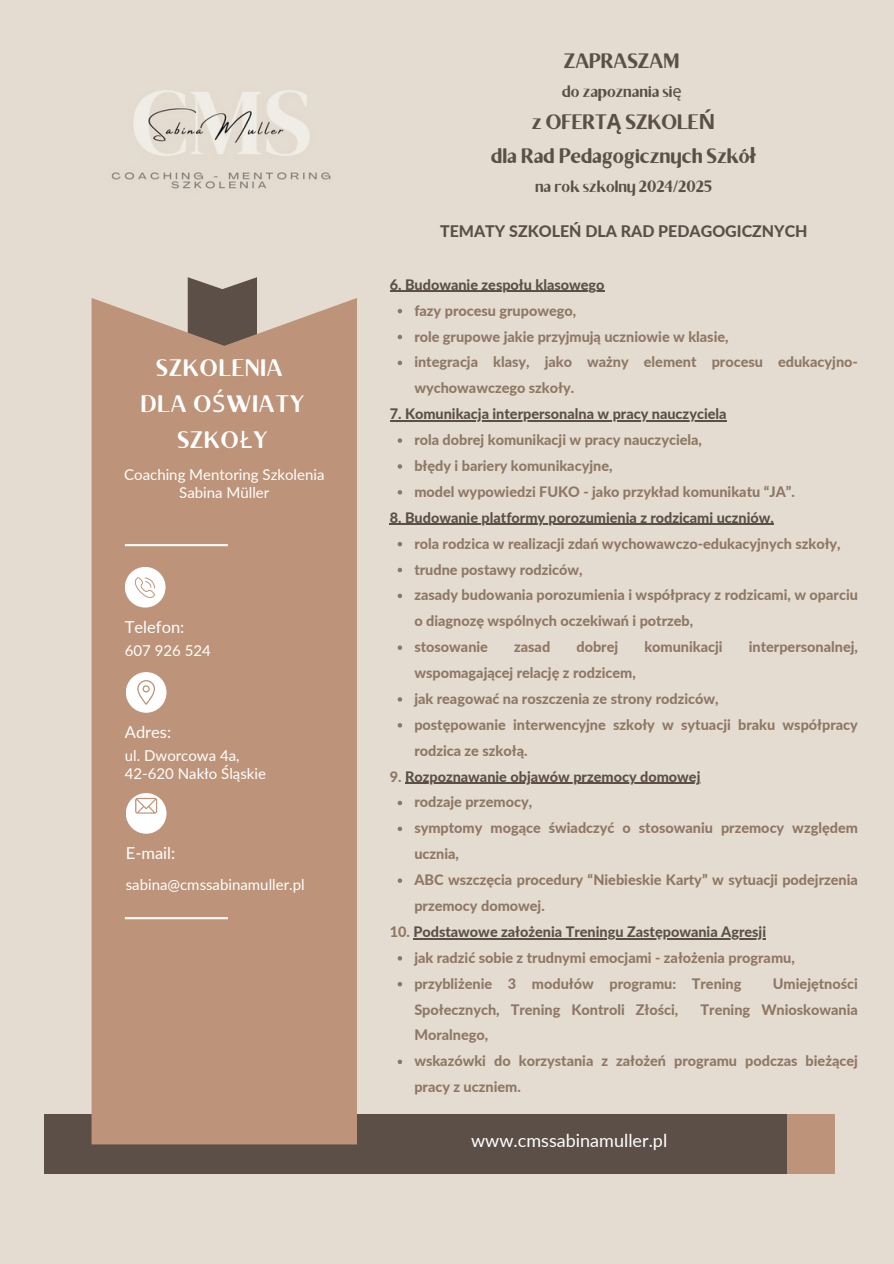
<style>
.page{position:relative;width:894px;height:1264px;background:#fff}
.page>*{position:absolute;margin:0;border:0;box-sizing:border-box;transform-origin:0 0}
.t1{font:24px/36px "Brixton Sans TC";letter-spacing:.045em;color:#fff;text-align:center}
.t2{font:700 21px/33.8px "Brixton Sans TC";color:#5b4f47;text-align:center}
.t3{font:18px "Lato";color:#fff}
.t4{font:16.5px "Brixton Sans TC";color:#5b4f47}
.t5{font:16.5px "Lato";color:#fff}
.t6{font:800 15.9px "Lato";color:#5b4f47}
.t7{font:15px "Lato";color:#fff}
.t8{font:800 14.4px/25.8px "Lato";color:#8e7765}
.t9{font:800 14.4px "Lato";color:#5b4f47}
.s1{font-family:"Noto Sans"}
.s2{color:#8e7765}
</style>
<div class="page">
<div style="left:0;top:0;width:893px;height:1263px;background:#e4dcd1"></div>
<svg style="left:188px;top:277px;width:69px;height:21px"></svg>
<div style="left:146px;top:1114px;width:688px;height:60px;background:#bd9479"></div>
<div style="left:44px;top:1114px;width:743px;height:60px;background:#5b4f47"></div>
<div style="left:91px;top:298px;width:266px;height:846px;background:#bd9479"></div>
<hr style="left:125px;top:544px;width:103px;height:2px;background:#f8f7f4">
<hr style="left:125px;top:917px;width:103px;height:2px;background:#f8f7f4">
<div style="left:125px;top:567px;width:40px;height:40px;background:#fff;border-radius:50%"></div>
<svg style="left:135px;top:577px;width:21px;height:21px"></svg>
<div style="left:126px;top:672px;width:40px;height:40px;background:#fff;border-radius:50%"></div>
<svg style="left:137px;top:680px;width:18px;height:24px"></svg>
<div style="left:126px;top:793px;width:40px;height:40px;background:#fff;border-radius:50%"></div>
<svg style="left:135px;top:797px;width:22px;height:16px"></svg>
<img style="left:111px;top:90px;width:220px;height:99px">
<hr style="left:389px;top:291px;width:215px;height:1px;background:#5b4f47">
<svg style="left:397px;top:309px;width:5px;height:4px"></svg>
<svg style="left:397px;top:335px;width:5px;height:4px"></svg>
<svg style="left:397px;top:360px;width:5px;height:5px"></svg>
<hr style="left:389px;top:420px;width:337px;height:1px;background:#5b4f47">
<svg style="left:397px;top:438px;width:5px;height:5px"></svg>
<svg style="left:397px;top:464px;width:5px;height:4px"></svg>
<svg style="left:397px;top:490px;width:5px;height:4px"></svg>
<hr style="left:389px;top:524px;width:384px;height:1px;background:#5b4f47">
<svg style="left:397px;top:542px;width:5px;height:4px"></svg>
<svg style="left:397px;top:567px;width:5px;height:5px"></svg>
<svg style="left:397px;top:593px;width:5px;height:5px"></svg>
<svg style="left:397px;top:645px;width:5px;height:5px"></svg>
<svg style="left:397px;top:697px;width:5px;height:4px"></svg>
<svg style="left:397px;top:723px;width:5px;height:4px"></svg>
<hr style="left:405px;top:782px;width:295px;height:1px;background:#5b4f47">
<svg style="left:397px;top:800px;width:5px;height:5px"></svg>
<svg style="left:397px;top:826px;width:5px;height:5px"></svg>
<svg style="left:397px;top:878px;width:5px;height:4px"></svg>
<hr style="left:413px;top:938px;width:352px;height:1px;background:#5b4f47">
<svg style="left:397px;top:956px;width:5px;height:4px"></svg>
<svg style="left:397px;top:982px;width:5px;height:4px"></svg>
<svg style="left:397px;top:1059px;width:5px;height:5px"></svg>
<p class="t1" style="left:141px;top:352px;width:165px">SZKOLENIA<br>DLA O<span class="s1">Ś</span>WIATY<br>SZKO<span class="s1">Ł</span>Y</p>
<h4 class="t7" style="left:124px;top:465px;width:202px">Coaching Mentoring Szkolenia</h4>
<h5 class="t7" style="left:179px;top:483px;width:91px">Sabina Müller</h5>
<p class="t5" style="left:125px;top:616px;width:61px">Telefon:</p>
<p class="t7" style="left:125px;top:641px;width:87px">607 926 524</p>
<p class="t5" style="left:125px;top:722px;width:48px">Adres:</p>
<h5 class="t7" style="left:125px;top:746px;width:116px">ul. Dworcowa 4a,</h5>
<p class="t7" style="left:125px;top:764px;width:143px">42-620 Nakło Śląskie</p>
<h5 class="t5" style="left:126px;top:842px;width:51px">E-mail:</h5>
<p class="t7" style="left:126px;top:874px;width:180px">sabina@cmssabinamuller.pl</p>
<h2 class="t2" style="left:563px;top:46px;width:117px">ZAPRASZAM</h2>
<h2 class="t4" style="left:562px;top:86px;width:121px">do zapoznania si<span class="s1">ę</span></h2>
<h2 class="t2" style="left:491px;top:107px;width:266px">z OFERT<span class="s1">Ą</span> SZKOLE<span class="s1">Ń<br></span>dla Rad Pedagogicznych Szkó<span class="s1">ł</span></h2>
<h2 class="t4" style="left:535px;top:180px;width:179px">na rok szkolny 2024/2025</h2>
<p class="t6" style="left:440px;top:221px;width:369px">TEMATY SZKOLEŃ DLA RAD PEDAGOGICZNYCH</p>
<p class="t9" style="left:389px;top:275px;width:216px">6. Budowanie zespołu klasowego</p>
<p class="t8" style="left:414px;top:297px;width:163px">fazy procesu grupowego,</p>
<p class="t8" style="left:414px;top:323px;width:315px">role grupowe jakie przyjmują uczniowie w klasie,</p>
<p class="t8" style="left:414px;top:349px;width:445px">integracja klasy, jako ważny element procesu edukacyjno&shy;wychowawczego szkoły.</p>
<p class="t9" style="left:389px;top:405px;width:338px">7. Komunikacja interpersonalna w pracy nauczyciela</p>
<h5 class="t8" style="left:414px;top:426px;width:289px">rola dobrej komunikacji w pracy nauczyciela,</h5>
<p class="t8" style="left:414px;top:452px;width:199px">błędy i bariery komunikacyjne,</p>
<p class="t8" style="left:414px;top:478px;width:382px">model wypowiedzi FUKO - jako przykład komunikatu “JA”.</p>
<p class="t9" style="left:389px;top:508px;width:385px">8. Budowanie platformy porozumienia z rodzicami uczniów.</p>
<h5 class="t8" style="left:414px;top:530px;width:428px">rola rodzica w realizacji zdań wychowawczo-edukacyjnych szkoły,</h5>
<p class="t8" style="left:414px;top:556px;width:170px">trudne postawy rodziców,</p>
<p class="t8" style="left:414px;top:582px;width:445px">zasady budowania porozumienia i współpracy z rodzicami, w oparciu o diagnozę wspólnych oczekiwań i potrzeb,</p>
<p class="t8" style="left:414px;top:633px;width:75px">stosowanie</p>
<p class="t8" style="left:514px;top:633px;width:38px">zasad</p>
<p class="t8" style="left:576px;top:633px;width:43px">dobrej</p>
<p class="t8" style="left:644px;top:633px;width:80px">komunikacji</p>
<p class="t8" style="left:748px;top:633px;width:111px">interpersonalnej,</p>
<p class="t8" style="left:414px;top:659px;width:223px">wspomagającej relację z rodzicem,</p>
<h1 class="t8" style="left:414px;top:685px;width:306px">jak reagować na roszczenia ze strony rodziców,</h1>
<p class="t8" style="left:414px;top:711px;width:445px">postępowanie interwencyjne szkoły w sytuacji braku współpracy rodzica ze szkołą.</p>
<p class="t9" style="left:389px;top:767px;width:312px"><span class="s2">9.</span> Rozpoznawanie objawów przemocy domowej</p>
<p class="t8" style="left:414px;top:789px;width:119px">rodzaje przemocy,</p>
<h3 class="t8" style="left:414px;top:814px;width:445px">symptomy mogące świadczyć o stosowaniu przemocy względem ucznia,</h3>
<p class="t8" style="left:414px;top:866px;width:445px">ABC wszczęcia procedury “Niebieskie Karty” w sytuacji podejrzenia przemocy domowej.</p>
<p class="t9" style="left:389px;top:922px;width:378px"><span class="s2">10.</span> Podstawowe założenia Treningu Zastępowania Agresji</p>
<h3 class="t8" style="left:414px;top:944px;width:382px">jak radzić sobie z trudnymi emocjami - założenia programu,</h3>
<p class="t8" style="left:414px;top:970px;width:328px">przybliżenie 3 modułów programu: Trening</p>
<p class="t8" style="left:772px;top:970px;width:86px">Umiejętności</p>
<p class="t8" style="left:414px;top:996px;width:265px">Społecznych, Trening Kontroli Złości,</p>
<p class="t8" style="left:700px;top:996px;width:159px">Trening Wnioskowania</p>
<p class="t8" style="left:414px;top:1021px;width:75px">Moralnego,</p>
<p class="t8" style="left:414px;top:1047px;width:445px">wskazówki do korzystania z założeń programu podczas bieżącej pracy z uczniem.</p>
<p class="t3" style="left:471px;top:1129px;width:197px">www.cmssabinamuller.pl</p>
</div>
